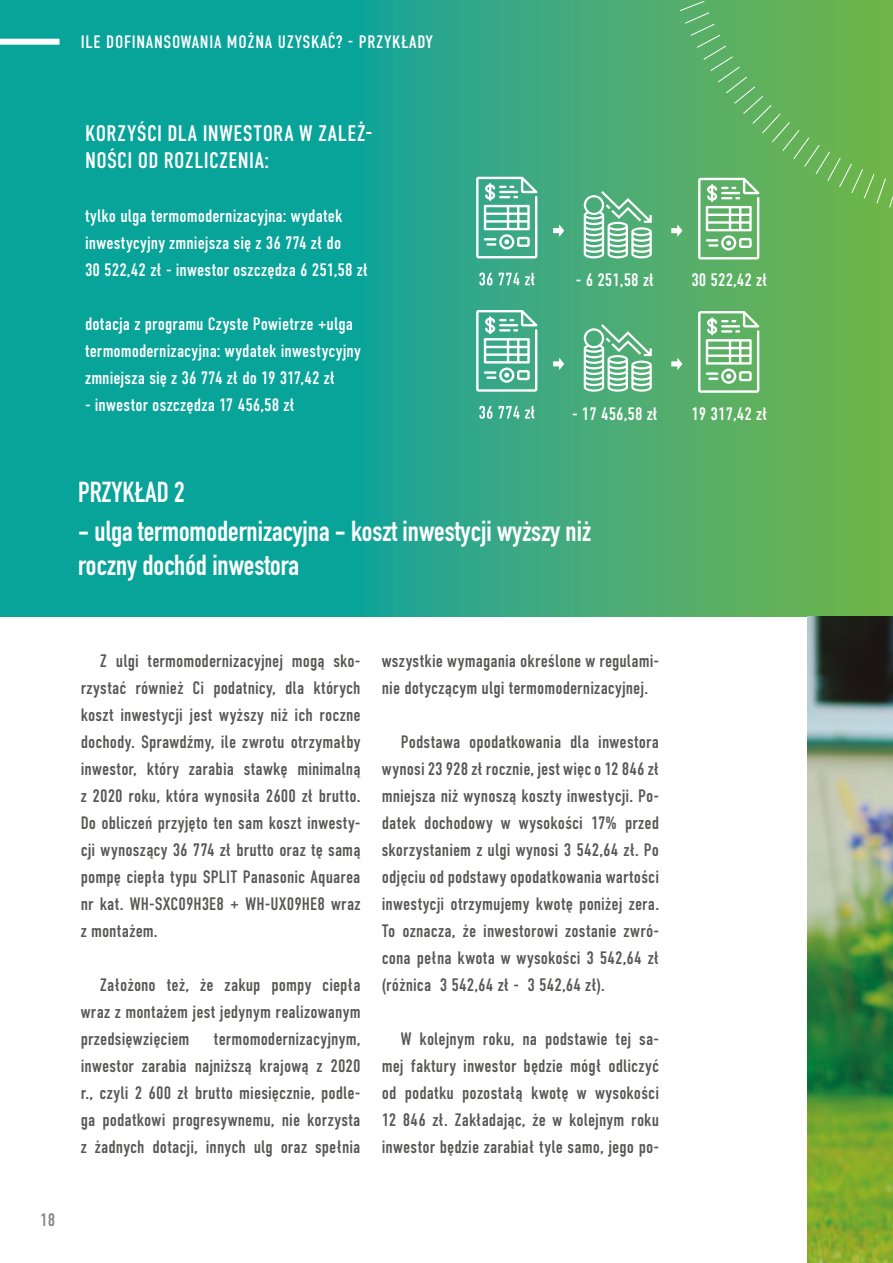
<style>
.page{position:relative;width:893px;height:1263px;background:#fff}
.page>*{position:absolute;margin:0;border:0;box-sizing:border-box;transform-origin:0 0}
.t1{font:700 28.5px/34.2px "DIN Condensed";color:#fff}
.t2{font:22.5px/27px "DIN Condensed";letter-spacing:.015em;color:#fff}
.t3{font:18px/27px "DIN Condensed";letter-spacing:.01em;color:#575756;text-align:justify}
.t4{font:18px/27px "DIN Condensed";letter-spacing:.01em;color:#fff}
.t5{font:18px "DIN Condensed";letter-spacing:.04em;color:#fff}
.t6{font:18px "DIN Condensed";color:#878787}
</style>
<div class="page">
<svg style="left:0;top:0;width:893px;height:617px;background:#27a787"></svg>
<svg style="left:479px;top:272px;width:56px;height:13px"></svg>
<svg style="left:479px;top:406px;width:56px;height:13px"></svg>
<svg style="left:476px;top:177px;width:61px;height:81px"></svg>
<svg style="left:476px;top:310px;width:61px;height:82px"></svg>
<svg style="left:698px;top:223px;width:61px;height:36px"></svg>
<svg style="left:698px;top:311px;width:61px;height:82px"></svg>
<svg style="left:584px;top:191px;width:68px;height:67px"></svg>
<svg style="left:584px;top:324px;width:68px;height:68px"></svg>
<svg style="left:553px;top:225px;width:11px;height:12px"></svg>
<svg style="left:553px;top:358px;width:11px;height:12px"></svg>
<svg style="left:671px;top:225px;width:11px;height:12px"></svg>
<svg style="left:671px;top:358px;width:11px;height:12px"></svg>
<div style="left:0;top:39px;width:60px;height:6px;background:#fff"></div>
<img style="left:808px;top:617px;width:85px;height:646px">
<svg style="left:658px;top:0;width:235px;height:223px;background:#65b35f"></svg>
<p class="t5" style="left:81px;top:32px;width:354px">ILE DOFINANSOWANIA MOŻNA UZYSKAĆ? - PRZYKŁADY</p>
<p class="t2" style="left:85px;top:120px;width:289px">KORZYŚCI DLA INWESTORA W ZALEŻ-<br>NOŚCI OD ROZLICZENIA:</p>
<p class="t4" style="left:85px;top:202px;width:259px">tylko ulga termomodernizacyjna: wydatek</p>
<p class="t4" style="left:85px;top:229px;width:258px">inwestycyjny zmniejsza się z 36 774 zł do</p>
<p class="t4" style="left:85px;top:256px;width:285px">30 522,42 zł - inwestor oszczędza 6 251,58 zł</p>
<p class="t4" style="left:85px;top:310px;width:277px">dotacja z programu Czyste Powietrze +ulga termomodernizacyjna: wydatek inwestycyjny zmniejsza się z 36 774 zł do 19 317,42 zł</p>
<p class="t4" style="left:85px;top:391px;width:211px">- inwestor oszczędza 17 456,58 zł</p>
<p class="t4" style="left:576px;top:267px;width:80px">- 6 251,58 zł</p>
<p class="t4" style="left:572px;top:400px;width:87px">- 17 456,58 zł</p>
<p class="t1" style="left:78px;top:474px;width:108px">PRZYKŁAD 2</p>
<p class="t1" style="left:78px;top:513px;width:514px">- ulga termomodernizacyjna - koszt inwestycji wyższy niż roczny dochód inwestora</p>
<p class="t6" style="left:40px;top:1209px;width:17px">18</p>
<p class="t3" style="left:81px;top:647px;width:281px;text-indent:19px">Z ulgi termomodernizacyjnej mogą sko&shy;rzystać również Ci podatnicy, dla których koszt inwestycji jest wyższy niż ich roczne dochody. Sprawdźmy, ile zwrotu otrzymałby inwestor, który zarabia stawkę minimalną z 2020 roku, która wynosiła 2600 zł brutto.<br>Do obliczeń przyjęto ten sam koszt inwesty&shy;cji wynoszący 36 774 zł brutto oraz tę samą pompę ciepła typu SPLIT Panasonic Aquarea nr kat. WH-SXC09H3E8 + WH-UX09HE8 wraz z montażem.</p>
<p class="t3" style="left:81px;top:971px;width:281px;text-indent:19px">Założono też, że zakup pompy ciepła wraz z montażem jest jedynym realizowanym przedsięwzięciem</p>
<p class="t3" style="left:81px;top:1025px;width:281px;text-indent:133px">termomodernizacyjnym, inwestor zarabia najniższą krajową z 2020 r., czyli 2 600 zł brutto miesięcznie, podle&shy;ga podatkowi progresywnemu, nie korzysta z żadnych dotacji, innych ulg oraz spełnia</p>
<p class="t3" style="left:382px;top:647px;width:279px">wszystkie wymagania określone w regulami&shy;nie dotyczącym ulgi termomodernizacyjnej.</p>
<p class="t3" style="left:382px;top:728px;width:279px;text-indent:19px">Podstawa opodatkowania dla inwestora wynosi 23 928 zł rocznie, jest więc o 12 846 zł mniejsza niż wynoszą koszty inwestycji. Po&shy;datek dochodowy w wysokości 17% przed skorzystaniem z ulgi wynosi 3 542,64 zł. Po odjęciu od podstawy opodatkowania wartości inwestycji otrzymujemy kwotę poniżej zera.<br>To oznacza, że inwestorowi zostanie zwró&shy;cona pełna kwota w wysokości 3 542,64 zł (różnica 3 542,64 zł - 3 542,64 zł).</p>
<p class="t3" style="left:382px;top:1025px;width:279px;text-indent:19px">W kolejnym roku, na podstawie tej sa&shy;mej faktury inwestor będzie mógł odliczyć od podatku pozostałą kwotę w wysokości 12 846 zł. Zakładając, że w kolejnym roku inwestor będzie zarabiał tyle samo, jego po-</p>
<p class="t4" style="left:691px;top:267px;width:77px">30 522,42 zł</p>
<p class="t4" style="left:691px;top:400px;width:77px">19 317,42 zł</p>
</div>
